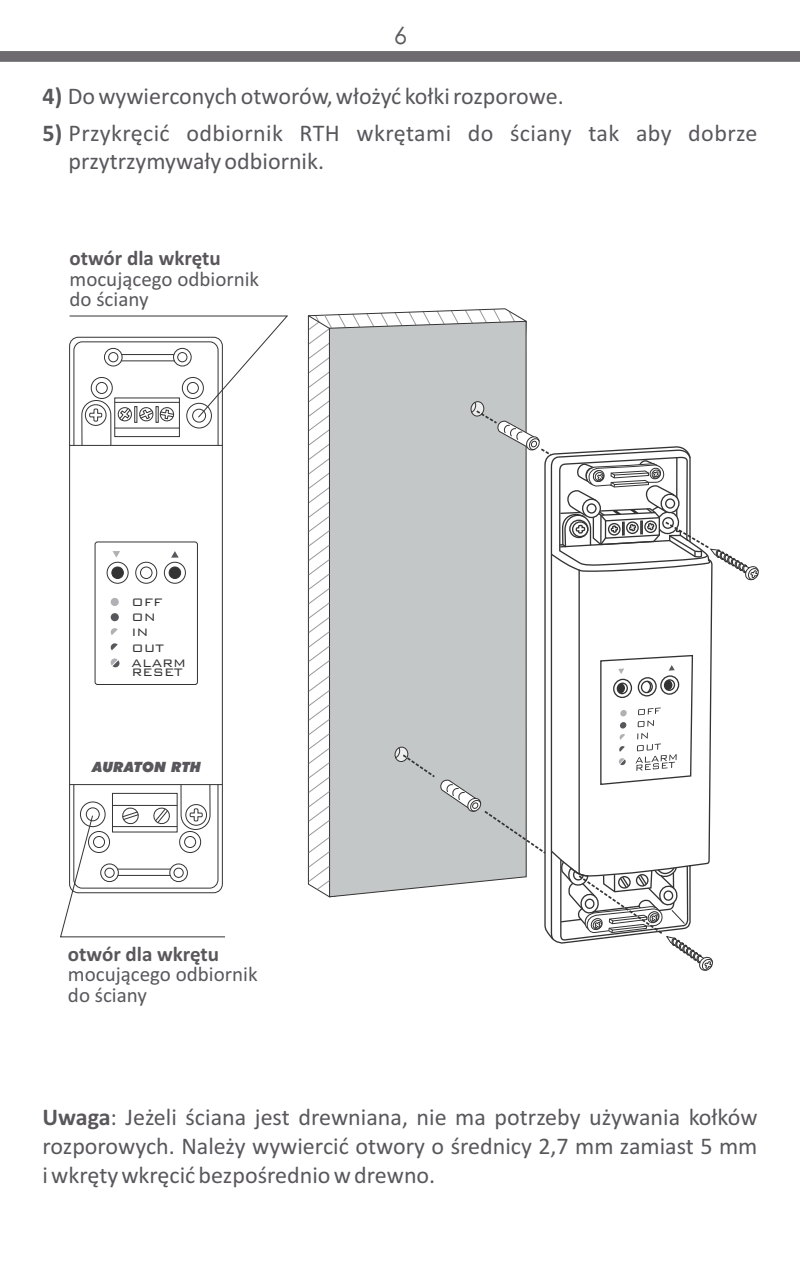
<style>
.page{position:relative;width:800px;height:1276px;background:#fff}
.page>*{position:absolute;margin:0;border:0;box-sizing:border-box;transform-origin:0 0}
.t1{font:24px/29.4px "Calibri";color:#59575c;text-align:justify}
.t2{font:24px "Century Gothic";color:#59575c}
.t3{font:21px/20.4px "Calibri";color:#59575c}
.t4{font:700 21px "Calibri";color:#59575c}
.t5{font:300 14.4px/15px "Bank Gothic L2";color:#333}
.t6{font:italic 900 14.1px "Futura BT";color:#59575c}
.s1{font-weight:700}
</style>
<div class="page">
<div style="left:329px;top:321px;width:197px;height:576px;background:#c4c7c7"></div>
<svg style="left:307px;top:313px;width:53px;height:577px"></svg>
<hr style="left:578px;top:569px;width:1px;height:304px;background:#333">
<svg style="left:544px;top:612px;width:169px;height:213px"></svg>
<div style="left:616px;top:682px;width:11px;height:12px;border:1px solid #333;border-radius:50%"></div>
<div style="left:613px;top:678px;width:19px;height:20px;border:1px solid #333;border-radius:50%"></div>
<div style="left:663px;top:679px;width:12px;height:12px;border:1px solid #333;border-radius:50%"></div>
<div style="left:660px;top:675px;width:19px;height:20px;border:1px solid #333;border-radius:50%"></div>
<div style="left:637px;top:677px;width:19px;height:20px;border:1px solid #333;border-radius:50%"></div>
<svg style="left:640px;top:678px;width:15px;height:16px"></svg>
<svg style="left:668px;top:665px;width:6px;height:5px"></svg>
<svg style="left:619px;top:722px;width:7px;height:6px"></svg>
<svg style="left:620px;top:710px;width:6px;height:6px"></svg>
<svg style="left:635px;top:707px;width:41px;height:64px"></svg>
<svg style="left:619px;top:734px;width:6px;height:6px"></svg>
<svg style="left:619px;top:746px;width:5px;height:6px"></svg>
<svg style="left:618px;top:668px;width:6px;height:6px"></svg>
<svg style="left:394px;top:746px;width:14px;height:16px"></svg>
<svg style="left:394px;top:747px;width:7px;height:11px"></svg>
<svg style="left:401px;top:753px;width:263px;height:183px"></svg>
<svg style="left:438px;top:778px;width:44px;height:34px"></svg>
<svg style="left:470px;top:401px;width:289px;height:179px"></svg>
<svg style="left:549px;top:849px;width:164px;height:122px"></svg>
<div style="left:95px;top:541px;width:103px;height:144px;border:1px solid #333;border-radius:2px"></div>
<div style="left:135px;top:562px;width:22px;height:21px;border:1px solid #333;border-radius:50%"></div>
<div style="left:140px;top:567px;width:12px;height:12px;background:#fff;border:1px solid #333;border-radius:50%"></div>
<div style="left:164px;top:562px;width:22px;height:21px;border:1px solid #333;border-radius:50%"></div>
<div style="left:169px;top:567px;width:12px;height:12px;background:#333;border:1px solid #333;border-radius:50%"></div>
<div style="left:107px;top:562px;width:21px;height:21px;border:1px solid #333;border-radius:50%"></div>
<div style="left:111px;top:566px;width:13px;height:13px;background:#333;border:1px solid #333;border-radius:50%"></div>
<svg style="left:171px;top:551px;width:8px;height:6px"></svg>
<div style="left:111px;top:613px;width:8px;height:8px;background:#59575c;border-radius:50%"></div>
<div style="left:111px;top:598px;width:8px;height:8px;background:#b0b0b5;border-radius:50%"></div>
<svg style="left:111px;top:628px;width:7px;height:7px"></svg>
<svg style="left:111px;top:643px;width:7px;height:7px"></svg>
<svg style="left:111px;top:658px;width:8px;height:9px"></svg>
<svg style="left:112px;top:551px;width:8px;height:6px"></svg>
<svg style="left:69px;top:315px;width:219px;height:131px"></svg>
<svg style="left:60px;top:784px;width:165px;height:153px"></svg>
<svg style="left:0;top:51px;width:799px;height:11px;background:#706d72"></svg>
<p class="t2" style="left:393px;top:26px;width:15px">6</p>
<p class="t1" style="left:42px;top:84px;width:522px"><span class="s1">4)</span> Do wywierconych otworów, włożyć kołki rozporowe.</p>
<p class="t1" style="left:69px;top:121px;width:690px;line-height:27.6px;text-indent:-26px"><span class="s1">5)</span> Przykręcić odbiornik RTH wkrętami do ściany tak aby dobrze przytrzymywały odbiornik.</p>
<p class="t4" style="left:70px;top:249px;width:153px">otwór dla wkrętu</p>
<p class="t3" style="left:70px;top:270px;width:191px">mocującego odbiornik do ściany</p>
<p class="t5" style="left:131px;top:595px;width:56px">OFF<br>ON<br>IN<br>OUT<br>ALARM</p>
<p class="t5" style="left:131px;top:665px;width:53px">RESET</p>
<p class="t6" style="left:92px;top:762px;width:110px">AURATON RTH</p>
<p class="t4" style="left:68px;top:945px;width:153px">otwór dla wkrętu</p>
<p class="t3" style="left:68px;top:966px;width:191px">mocującego odbiornik do ściany</p>
<p class="t1" style="left:43px;top:1103px;width:716px"><span class="s1">Uwaga</span>: Jeżeli ściana jest drewniana, nie ma potrzeby używania kołków rozporowych. Należy wywiercić otwory o średnicy 2,7 mm zamiast 5 mm i wkręty wkręcić bezpośrednio w drewno.</p>
</div>
